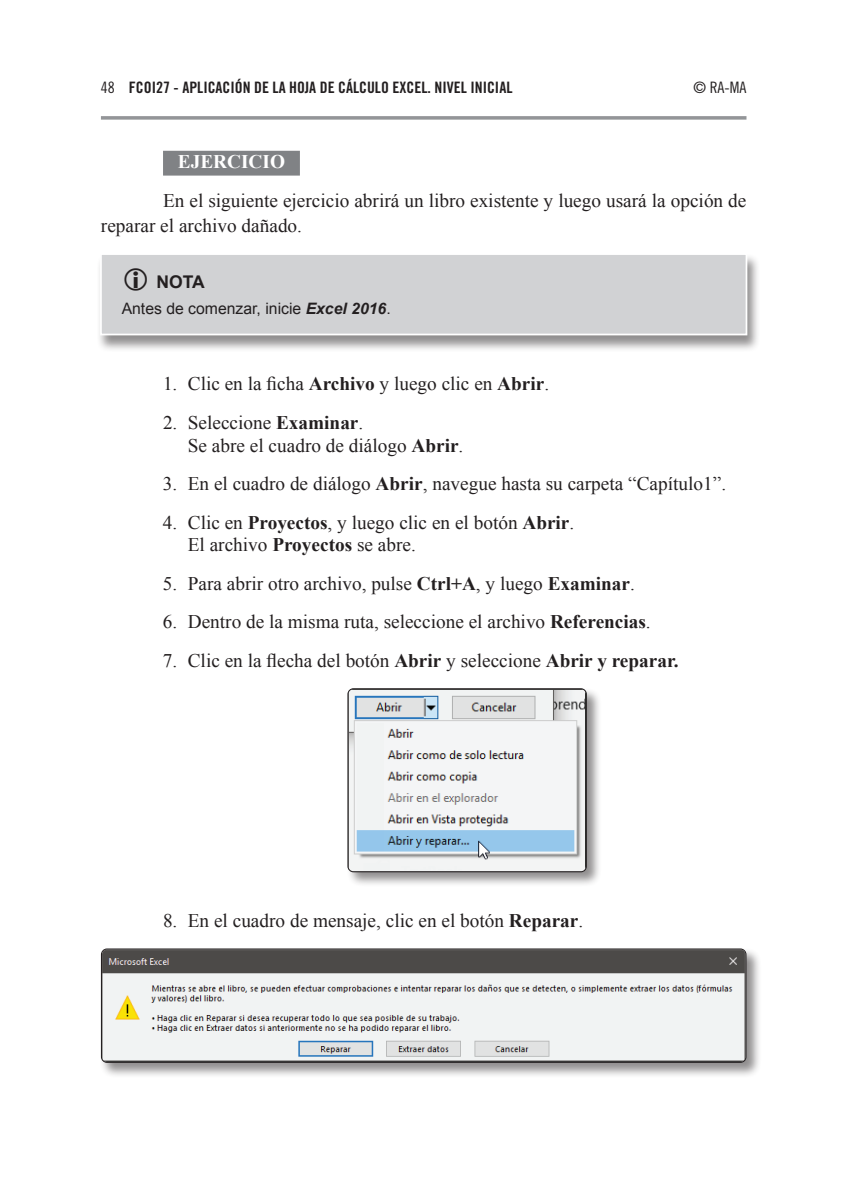
<style>
.page{position:relative;width:847px;height:1198px;background:#fff}
.page>*{position:absolute;margin:0;border:0;box-sizing:border-box;transform-origin:0 0}
.t1{font:19.25px/22.8px "Times New Roman";color:#231f20}
.t2{font:700 19.25px "Times New Roman";color:#fff}
.t3{font:700 17.5px "Arial";color:#231f20}
.t4{font:15.75px "Trade Gothic LT Std Bd Cn 20";color:#231f20}
.t5{font:15.75px "Arial";color:#231f20}
.t6{font:15.75px "Trade Gothic LT Std Cn 18";color:#231f20}
.s1{font-family:"Trade Gothic LT Std Cn 18"}
.s2{font-weight:700;font-style:italic}
.s3{font-weight:700}
</style>
<div class="page">
<svg style="left:101px;top:116px;width:645px;height:4px;background:#a0a1a4"></svg>
<div style="left:163px;top:151px;width:137px;height:25px;background:#808285"></div>
<div style="left:97px;top:253px;width:663px;height:99px;background:#231f20;opacity:.5"></div>
<div style="left:99px;top:253px;width:648px;height:83px;background:#d1d2d4"></div>
<div style="left:346px;top:687px;width:256px;height:200px;background:#231f20;opacity:.5"></div>
<img style="left:348px;top:689px;width:237px;height:182px">
<div style="left:347px;top:688px;width:239px;height:184px;border:1px solid #231f20;border-radius:5px"></div>
<div style="left:100px;top:947px;width:661px;height:130px;background:#231f20;opacity:.5"></div>
<img style="left:102px;top:949px;width:643px;height:112px">
<div style="left:101px;top:948px;width:645px;height:114px;border:1px solid #231f20;border-radius:5px"></div>
<svg style="left:124px;top:268px;width:23px;height:22px"></svg>
<p class="t4" style="left:101px;top:78px;width:413px"><span class="s1">48</span> FCOI27 - APLICACIÓN DE LA HOJA DE CÁLCULO EXCEL. NIVEL INICIAL</p>
<p class="t6" style="left:693px;top:78px;width:54px">© RA-MA</p>
<p class="t2" style="left:178px;top:148px;width:108px">EJERCICIO</p>
<p class="t1" style="left:101px;top:187px;width:646px;line-height:25.2px;text-indent:62px">En el siguiente ejercicio abrirá un libro existente y luego usará la opción de reparar el archivo dañado.</p>
<p class="t3" style="left:156px;top:270px;width:50px">NOTA</p>
<p class="t5" style="left:122px;top:298px;width:270px">Antes de comenzar, inicie <span class="s2">Excel 2016</span>.</p>
<p class="t1" style="left:163px;top:372px;width:387px">1. Clic en la ficha <span class="s3">Archivo</span> y luego clic en <span class="s3">Abrir</span>.</p>
<p class="t1" style="left:188px;top:410px;width:277px;text-indent:-25px">2. Seleccione <span class="s3">Examinar</span>.<br>Se abre el cuadro de diálogo <span class="s3">Abrir</span>.</p>
<p class="t1" style="left:163px;top:472px;width:564px">3. En el cuadro de diálogo <span class="s3">Abrir</span>, navegue hasta su carpeta “Capítulo1”.</p>
<p class="t1" style="left:188px;top:510px;width:388px;text-indent:-25px">4. Clic en <span class="s3">Proyectos</span>, y luego clic en el botón <span class="s3">Abrir</span>.<br>El archivo <span class="s3">Proyectos</span> se abre.</p>
<p class="t1" style="left:163px;top:571px;width:473px">5. Para abrir otro archivo, pulse <span class="s3">Ctrl+A</span>, y luego <span class="s3">Examinar</span>.</p>
<p class="t1" style="left:163px;top:610px;width:489px">6. Dentro de la misma ruta, seleccione el archivo <span class="s3">Referencias</span>.</p>
<p class="t1" style="left:163px;top:648px;width:517px">7. Clic en la flecha del botón <span class="s3">Abrir</span> y seleccione <span class="s3">Abrir y reparar.</span></p>
<p class="t1" style="left:163px;top:909px;width:421px">8. En el cuadro de mensaje, clic en el botón <span class="s3">Reparar</span>.</p>
</div>
